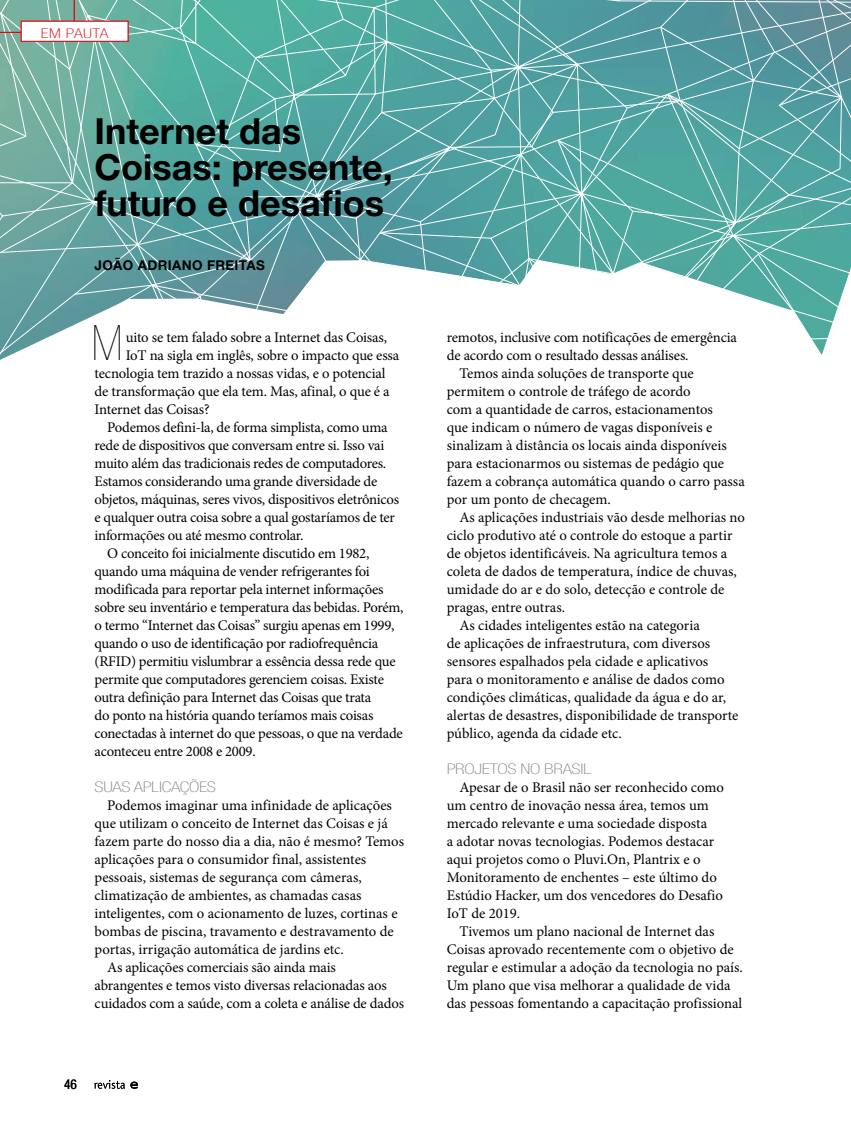
<style>
.page{position:relative;width:851px;height:1127px;background:#fff}
.page>*{position:absolute;margin:0;border:0;box-sizing:border-box;transform-origin:0 0}
.t1{font:200 condensed 48.9px "Helvetica Neue LT Std";color:#000}
.t2{font:700 36px/36px "Helvetica Neue LT Std";color:#000}
.t3{font:14.7px/18px "Minion Pro";letter-spacing:-.01em;color:#000}
.t4{font:100 condensed 14.7px "Helvetica Neue LT Std";letter-spacing:-.02em;color:#878787;scale:1.3 1}
.t5{font:700 13.5px "Helvetica Neue LT Std";letter-spacing:.025em;color:#000}
.t6{font:100 condensed 13.5px "Helvetica Neue LT Std";letter-spacing:.025em;color:#e30613;scale:1.33 1}
.t7{font:condensed 13.5px "Helvetica Neue LT Std";color:#000}
</style>
<div class="page">
<svg style="left:0;top:0;width:850px;height:360px"></svg>
<svg style="left:94px;top:1080px;width:44px;height:9px"></svg>
<svg style="left:0;top:0;width:74px;height:33px;background:#83b0a1"></svg>
<div style="left:21px;top:21px;width:107px;height:21px;background:#fff;border:1px solid #e30613"></div>
<p class="t6" style="left:41px;top:25px;width:52px">EM PAUTA</p>
<h2 class="t2" style="left:94px;top:112px;width:300px">Internet das<br>Coisas: presente, futuro e desafios</h2>
<p class="t5" style="left:94px;top:257px;width:172px">JOÃO ADRIANO FREITAS</p>
<h1 class="t1" style="left:92px;top:316px;width:32px">M</h1>
<p class="t3" style="left:126px;top:328px;width:263px">uito se tem falado sobre a Internet das Coisas,</p>
<p class="t3" style="left:126px;top:346px;width:275px">IoT na sigla em inglês, sobre o impacto que essa</p>
<p class="t3" style="left:94px;top:364px;width:292px">tecnologia tem trazido a nossas vidas, e o potencial</p>
<p class="t3" style="left:94px;top:382px;width:296px">de transformação que ela tem. Mas, afinal, o que é a</p>
<p class="t3" style="left:94px;top:400px;width:116px">Internet das Coisas?</p>
<p class="t3" style="left:107px;top:418px;width:282px">Podemos defini-la, de forma simplista, como uma</p>
<p class="t3" style="left:94px;top:436px;width:291px">rede de dispositivos que conversam entre si. Isso vai</p>
<p class="t3" style="left:94px;top:454px;width:293px">muito além das tradicionais redes de computadores.</p>
<p class="t3" style="left:94px;top:472px;width:284px">Estamos considerando uma grande diversidade de</p>
<p class="t3" style="left:94px;top:490px;width:306px">objetos, máquinas, seres vivos, dispositivos eletrônicos</p>
<p class="t3" style="left:94px;top:508px;width:302px">e qualquer outra coisa sobre a qual gostaríamos de ter</p>
<p class="t3" style="left:94px;top:526px;width:210px">informações ou até mesmo controlar.</p>
<p class="t3" style="left:107px;top:544px;width:263px">O conceito foi inicialmente discutido em 1982,</p>
<p class="t3" style="left:94px;top:562px;width:277px">quando uma máquina de vender refrigerantes foi</p>
<p class="t3" style="left:94px;top:580px;width:290px">modificada para reportar pela internet informações</p>
<p class="t3" style="left:94px;top:598px;width:310px">sobre seu inventário e temperatura das bebidas. Porém,</p>
<p class="t3" style="left:94px;top:616px;width:301px">o termo “Internet das Coisas” surgiu apenas em 1999,</p>
<p class="t3" style="left:94px;top:634px;width:285px">quando o uso de identificação por radiofrequência</p>
<p class="t3" style="left:94px;top:652px;width:302px">(RFID) permitiu vislumbrar a essência dessa rede que</p>
<p class="t3" style="left:94px;top:670px;width:291px">permite que computadores gerenciem coisas. Existe</p>
<p class="t3" style="left:94px;top:688px;width:278px">outra definição para Internet das Coisas que trata</p>
<p class="t3" style="left:94px;top:706px;width:280px">do ponto na história quando teríamos mais coisas</p>
<p class="t3" style="left:94px;top:724px;width:310px">conectadas à internet do que pessoas, o que na verdade</p>
<p class="t3" style="left:94px;top:742px;width:163px">aconteceu entre 2008 e 2009.</p>
<p class="t4" style="left:94px;top:779px;width:95px">SUAS APLICAÇÕES</p>
<p class="t3" style="left:107px;top:796px;width:286px">Podemos imaginar uma infinidade de aplicações</p>
<p class="t3" style="left:94px;top:814px;width:295px">que utilizam o conceito de Internet das Coisas e já</p>
<p class="t3" style="left:94px;top:832px;width:311px">fazem parte do nosso dia a dia, não é mesmo? Temos</p>
<p class="t3" style="left:94px;top:850px;width:273px">aplicações para o consumidor final, assistentes</p>
<p class="t3" style="left:94px;top:868px;width:269px">pessoais, sistemas de segurança com câmeras,</p>
<p class="t3" style="left:94px;top:886px;width:268px">climatização de ambientes, as chamadas casas</p>
<p class="t3" style="left:94px;top:904px;width:304px">inteligentes, com o acionamento de luzes, cortinas e</p>
<p class="t3" style="left:94px;top:922px;width:301px">bombas de piscina, travamento e destravamento de</p>
<p class="t3" style="left:94px;top:940px;width:251px">portas, irrigação automática de jardins etc.</p>
<p class="t3" style="left:107px;top:958px;width:230px">As aplicações comerciais são ainda mais</p>
<p class="t3" style="left:94px;top:976px;width:294px">abrangentes e temos visto diversas relacionadas aos</p>
<p class="t3" style="left:94px;top:994px;width:311px">cuidados com a saúde, com a coleta e análise de dados</p>
<p class="t7" style="left:64px;top:1076px;width:14px">46</p>
<p class="t3" style="left:446px;top:328px;width:292px">remotos, inclusive com notificações de emergência</p>
<p class="t3" style="left:446px;top:346px;width:243px">de acordo com o resultado dessas análises.</p>
<p class="t3" style="left:459px;top:364px;width:236px">Temos ainda soluções de transporte que</p>
<p class="t3" style="left:446px;top:382px;width:245px">permitem o controle de tráfego de acordo</p>
<p class="t3" style="left:446px;top:400px;width:268px">com a quantidade de carros, estacionamentos</p>
<p class="t3" style="left:446px;top:418px;width:267px">que indicam o número de vagas disponíveis e</p>
<p class="t3" style="left:446px;top:436px;width:281px">sinalizam à distância os locais ainda disponíveis</p>
<p class="t3" style="left:446px;top:454px;width:279px">para estacionarmos ou sistemas de pedágio que</p>
<p class="t3" style="left:446px;top:472px;width:299px">fazem a cobrança automática quando o carro passa</p>
<p class="t3" style="left:446px;top:490px;width:165px">por um ponto de checagem.</p>
<p class="t3" style="left:459px;top:508px;width:287px">As aplicações industriais vão desde melhorias no</p>
<p class="t3" style="left:446px;top:526px;width:287px">ciclo produtivo até o controle do estoque a partir</p>
<p class="t3" style="left:446px;top:544px;width:282px">de objetos identificáveis. Na agricultura temos a</p>
<p class="t3" style="left:446px;top:562px;width:291px">coleta de dados de temperatura, índice de chuvas,</p>
<p class="t3" style="left:446px;top:580px;width:279px">umidade do ar e do solo, detecção e controle de</p>
<p class="t3" style="left:446px;top:598px;width:120px">pragas, entre outras.</p>
<p class="t3" style="left:459px;top:616px;width:242px">As cidades inteligentes estão na categoria</p>
<p class="t3" style="left:446px;top:634px;width:265px">de aplicações de infraestrutura, com diversos</p>
<p class="t3" style="left:446px;top:652px;width:263px">sensores espalhados pela cidade e aplicativos</p>
<p class="t3" style="left:446px;top:670px;width:279px">para o monitoramento e análise de dados como</p>
<p class="t3" style="left:446px;top:688px;width:281px">condições climáticas, qualidade da água e do ar,</p>
<p class="t3" style="left:446px;top:706px;width:293px">alertas de desastres, disponibilidade de transporte</p>
<p class="t3" style="left:446px;top:724px;width:176px">público, agenda da cidade etc.</p>
<p class="t4" style="left:446px;top:761px;width:113px">PROJETOS NO BRASIL</p>
<p class="t3" style="left:446px;top:778px;width:278px;text-indent:13px">Apesar de o Brasil não ser reconhecido como um centro de inovação nessa área, temos um mercado relevante e uma sociedade disposta<br>a adotar novas tecnologias. Podemos destacar aqui projetos como o Pluvi.On, Plantrix e o Monitoramento de enchentes – este último do Estúdio Hacker, um dos vencedores do Desafio IoT de 2019.</p>
<p class="t3" style="left:446px;top:922px;width:297px;text-indent:13px">Tivemos um plano nacional de Internet das Coisas aprovado recentemente com o objetivo de regular e estimular a adoção da tecnologia no país.<br>Um plano que visa melhorar a qualidade de vida das pessoas fomentando a capacitação profissional</p>
</div>
